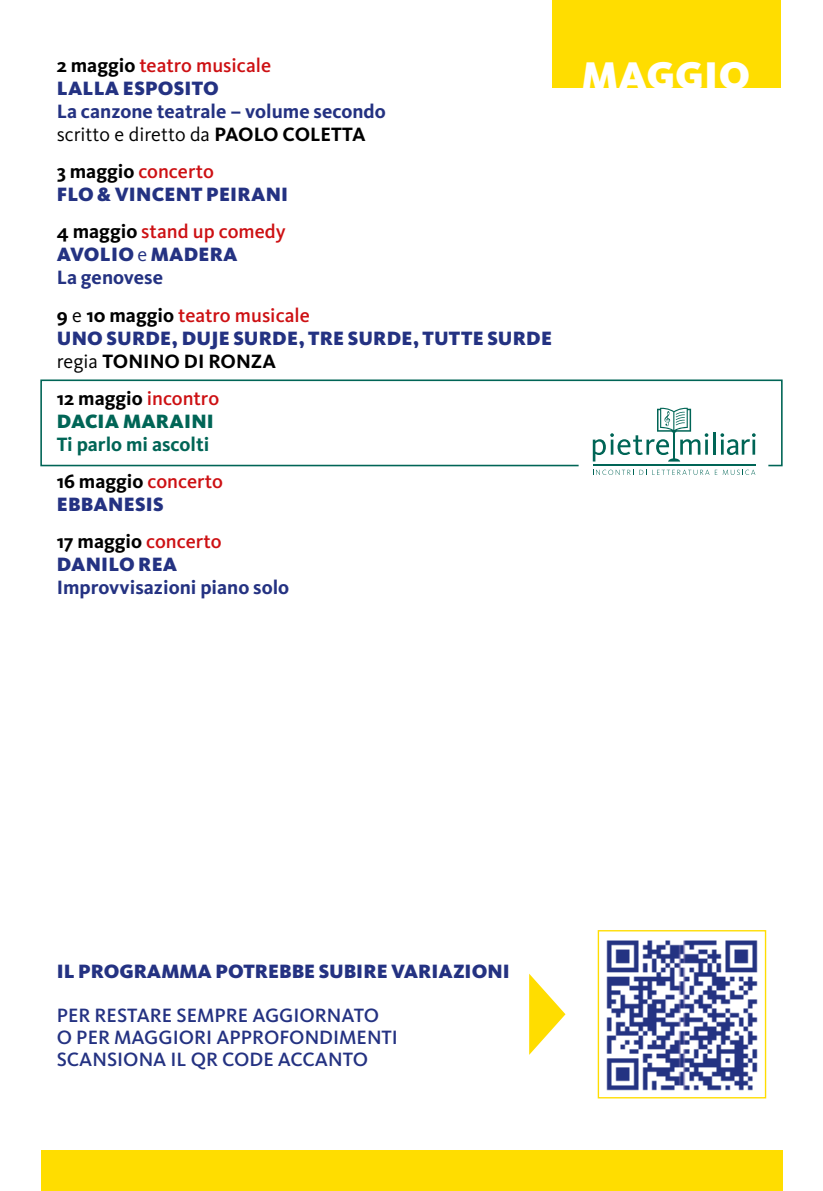
<style>
.page{position:relative;width:823px;height:1191px;background:#fff}
.page>*{position:absolute;margin:0;border:0;box-sizing:border-box;transform-origin:0 0}
.t1{font:900 40px "Kievit Pro";letter-spacing:.01em;color:#fff}
.t2{font:900 20px/23px "Kievit Pro";letter-spacing:.01em;color:#243282}
.t3{font:700 20px/23px "Kievit Pro";color:#243282}
.t4{font:500 20px/23px "Kievit Pro";color:#cd1013}
.t5{font:500 20px/22px "Kievit Pro";color:#243282}
.t6{font:700 20px/37.2px "Kievit Pro";color:#006556}
.t7{font:900 20px/23px "Kievit Pro";letter-spacing:.01em;color:#006556}
.s1{font-weight:700;color:#000}
.s2{font-weight:900;color:#243282}
.s3{font-weight:400;color:#000}
.s4{color:#000}
.s5{font-weight:500;color:#cd1013}
.s6{font-weight:400;color:#243282}
.s7{font-weight:700;color:#243282}
</style>
<div class="page">
<div style="left:41px;top:1150px;width:741px;height:41px;background:#fd0"></div>
<div style="left:551px;top:0;width:229px;height:88px;background:#fd0"></div>
<svg style="left:593px;top:470px;width:38px;height:5px"></svg>
<svg style="left:639px;top:470px;width:116px;height:5px"></svg>
<svg style="left:40px;top:379px;width:743px;height:88px"></svg>
<div style="left:597px;top:930px;width:168px;height:168px;border:1px solid #fd0"></div>
<img style="left:606px;top:940px;width:152px;height:151px">
<svg style="left:529px;top:973px;width:36px;height:81px"></svg>
<p class="t4" style="left:57px;top:54px;width:216px"><span class="s1">2 maggio</span> teatro musicale<br><span class="s2">LALLA ESPOSITO</span></p>
<p class="t3" style="left:57px;top:100px;width:330px">La canzone teatrale – volume secondo <span class="s3">scritto e diretto da</span> <span class="s4">PAOLO COLETTA</span></p>
<p class="t2" style="left:57px;top:160px;width:233px"><span class="s1">3 maggio</span> <span class="s5">concerto<br></span>FLO &amp; VINCENT PEIRANI</p>
<p class="t4" style="left:57px;top:220px;width:230px"><span class="s1">4 maggio</span> stand up comedy<br><span class="s2">AVOLIO</span> <span class="s6">e</span> <span class="s2">MADERA<br></span><span class="s7">La genovese</span></p>
<p class="t2" style="left:57px;top:303px;width:496px"><span class="s1">9</span> <span class="s3">e</span> <span class="s1">10 maggio</span> <span class="s5">teatro musicale<br></span>UNO SURDE, DUJE SURDE, TRE SURDE, TUTTE SURDE <span class="s3">regia</span> <span class="s1">TONINO DI RONZA</span></p>
<p class="t7" style="left:57px;top:386px;width:164px"><span class="s1">12 maggio</span> <span class="s5">incontro<br></span>DACIA MARAINI</p>
<p class="t6" style="left:57px;top:425px;width:168px">Ti parlo mi ascolti<br><span class="s4">16 maggio</span> <span class="s5">concerto</span></p>
<p class="t2" style="left:57px;top:485px;width:166px;line-height:37.2px">EBBANESIS<br><span class="s1">17 maggio</span> <span class="s5">concerto</span></p>
<p class="t2" style="left:57px;top:553px;width:122px">DANILO REA</p>
<p class="t3" style="left:57px;top:576px;width:234px">Improvvisazioni piano solo</p>
<h1 class="t1" style="left:581px;top:51px;width:170px">MAGGIO</h1>
<p class="t2" style="left:57px;top:959px;width:454px">IL PROGRAMMA POTREBBE SUBIRE VARIAZIONI</p>
<p class="t5" style="left:57px;top:1004px;width:342px">PER RESTARE SEMPRE AGGIORNATO<br>O PER MAGGIORI APPROFONDIMENTI<br>SCANSIONA IL QR CODE ACCANTO</p>
</div>
